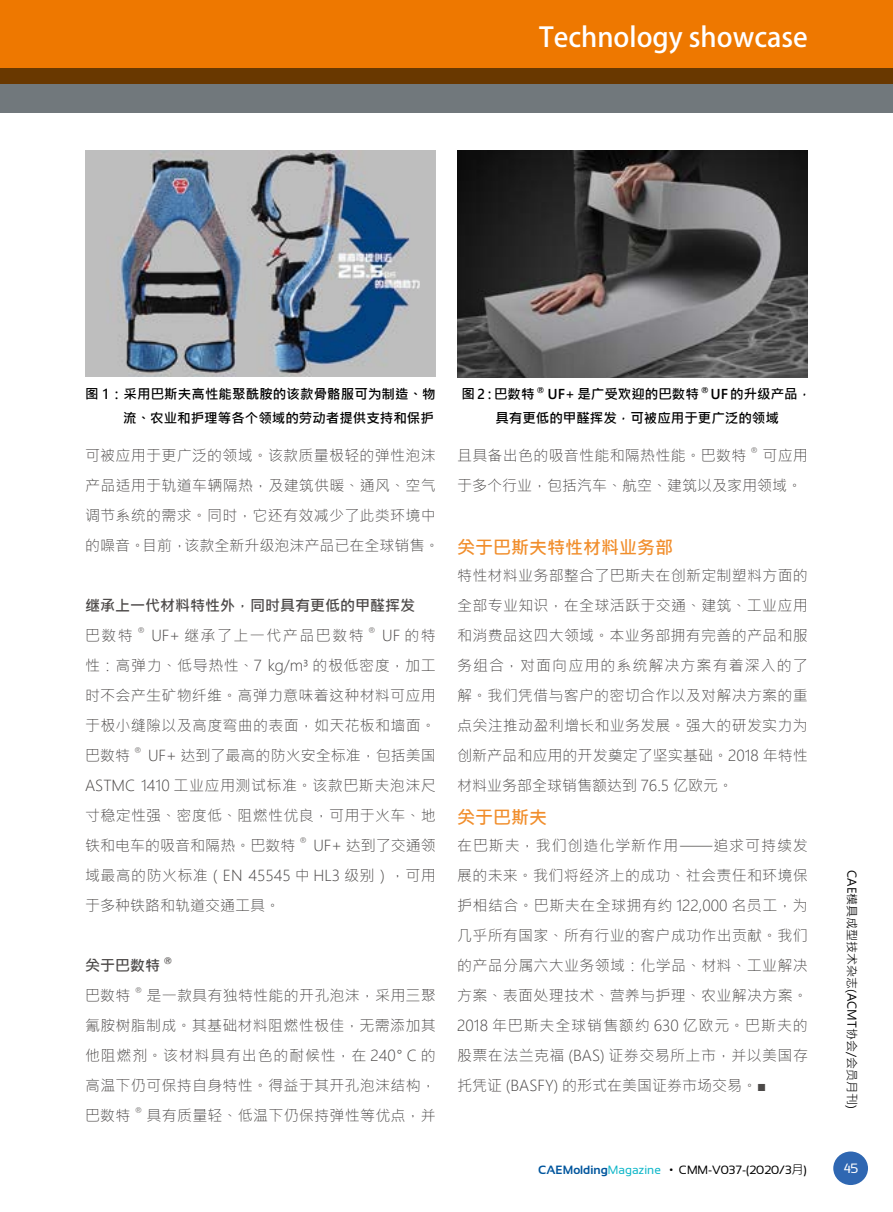
<style>
.page{position:relative;width:893px;height:1212px;background:#fff}
.page>*{position:absolute;margin:0;border:0;box-sizing:border-box;transform-origin:0 0}
.t1{font:700 27px "Adobe Fan Heiti Std";color:#fff}
.t2{font:700 18px "Microsoft Jheng Hei";color:#f18e2c}
.t3{font:15px/30px "Microsoft Jheng Hei UI Light";letter-spacing:.02em;color:#4c4948;text-align:justify}
.t4{font:15px "Microsoft Jheng Hei UI Bold";color:#4c4948}
.t5{font:15px/30px "Microsoft Jheng Hei UI Light";color:#4c4948}
.t6{font:15px "Microsoft Jheng Hei UI Light";letter-spacing:.1em;color:#4c4948}
.t7{font:13.5px/24px "Microsoft Jheng Hei UI Bold";color:#000;text-align:right}
.t8{font:13.5px "Sansation";color:#fff}
.t9{font:12px "Sansation";color:#000}
.t10{font:12px "Microsoft Jheng Hei";color:#000}
.t11{font:8.7px "Microsoft Jheng Hei UI Light";color:#4c4948}
.t12{font:8.7px "Microsoft Jheng Hei UI Bold";color:#4c4948}
.t13{font:7.8px "Microsoft Jheng Hei UI Bold";color:#000}
.s1{font-weight:700;color:#00559d}
.s2{color:#0fb7c9}
.s3{font-family:"Microsoft Jheng Hei"}
</style>
<div class="page">
<div style="left:0;top:0;width:893px;height:84px;background:#ee7800"></div>
<svg style="left:0;top:68px;width:893px;height:44px;background:#6e604e"></svg>
<div style="left:833px;top:1151px;width:35px;height:34px;background:#2f67b2;border-radius:50%"></div>
<img style="left:85px;top:151px;width:351px;height:226px">
<img style="left:457px;top:150px;width:351px;height:228px">
<h1 class="t1" style="left:539px;top:21px;width:270px">Technology showcase</h1>
<p class="t7" style="left:85px;top:382px;width:352px">图 1：采用巴斯夫高性能聚酰胺的该款骨骼服可为制造、物流、农业和护理等各个领域的劳动者提供支持和保护</p>
<p class="t7" style="left:461px;top:382px;width:75px">图 2：巴数特</p>
<p class="t13" style="left:537px;top:385px;width:9px">®</p>
<p class="t7" style="left:548px;top:382px;width:153px">UF+ 是广受欢迎的巴数特</p>
<p class="t13" style="left:701px;top:385px;width:9px">®</p>
<p class="t7" style="left:495px;top:382px;width:317px;text-align:left;text-indent:215px">UF 的升级产品，具有更低的甲醛挥发，可被应用于更广泛的领域</p>
<p class="t3" style="left:85px;top:440px;width:356px;text-align:left">可被应用于更广泛的领域。该款质量极轻的弹性泡沫产品适用于轨道车辆隔热，及建筑供暖、通风、空气调节系统的需求。同时，它还有效减少了此类环境中的噪音。目前，该款全新升级泡沫产品已在全球销售。</p>
<p class="t4" style="left:85px;top:596px;width:331px">继承上一代材料特性外，同时具有更低的甲醛挥发</p>
<p class="t3" style="left:85px;top:620px;width:49px">巴数特</p>
<p class="t11" style="left:137px;top:625px;width:10px">®</p>
<p class="t6" style="left:151px;top:626px;width:214px">UF+ 继承了上一代产品巴数特</p>
<p class="t11" style="left:368px;top:625px;width:10px">®</p>
<p class="t3" style="left:85px;top:620px;width:352px;text-indent:297px">UF 的特性：高弹力、低导热性、7 kg/m³ 的极低密度，加工时不会产生矿物纤维。高弹力意味着这种材料可应用于极小缝隙以及高度弯曲的表面，如天花板和墙面。巴数特</p>
<p class="t11" style="left:134px;top:745px;width:10px">®</p>
<p class="t3" style="left:85px;top:740px;width:352px;text-indent:63px">UF+ 达到了最高的防火安全标准，包括美国ASTMC 1410 工业应用测试标准。该款巴斯夫泡沫尺寸稳定性强、密度低、阻燃性优良，可用于火车、地铁和电车的吸音和隔热。巴数特</p>
<p class="t11" style="left:299px;top:835px;width:10px">®</p>
<p class="t3" style="left:85px;top:830px;width:352px;text-indent:228px">UF+ 达到了交通领域最高的防火标准（EN 45545 中 HL3 级别），可用于多种铁路和轨道交通工具。</p>
<p class="t4" style="left:85px;top:956px;width:76px">关于巴数特</p>
<p class="t12" style="left:164px;top:955px;width:10px">®</p>
<p class="t3" style="left:85px;top:980px;width:47px">巴数特</p>
<p class="t11" style="left:134px;top:985px;width:10px">®</p>
<p class="t3" style="left:85px;top:980px;width:352px;text-indent:61px">是一款具有独特性能的开孔泡沫，采用三聚氰胺树脂制成。其基础材料阻燃性极佳，无需添加其他阻燃剂。该材料具有出色的耐候性，在 240° C 的高温下仍可保持自身特性。得益于其开孔泡沫结构，巴数特</p>
<p class="t11" style="left:134px;top:1105px;width:10px">®</p>
<p class="t3" style="left:147px;top:1100px;width:291px">具有质量轻、低温下仍保持弹性等优点，并</p>
<p class="t3" style="left:457px;top:440px;width:291px">且具备出色的吸音性能和隔热性能。巴数特</p>
<p class="t11" style="left:750px;top:445px;width:10px">®</p>
<p class="t5" style="left:457px;top:440px;width:352px;text-indent:305px">可应用于多个行业，包括汽车、航空、建筑以及家用领域。</p>
<p class="t2" style="left:457px;top:536px;width:217px">关于巴斯夫特性材料业务部</p>
<p class="t3" style="left:457px;top:560px;width:352px">特性材料业务部整合了巴斯夫在创新定制塑料方面的全部专业知识，在全球活跃于交通、建筑、工业应用和消费品这四大领域。本业务部拥有完善的产品和服务组合，对面向应用的系统解决方案有着深入的了解。我们凭借与客户的密切合作以及对解决方案的重点关注推动盈利增长和业务发展。强大的研发实力为创新产品和应用的开发奠定了坚实基础。2018 年特性材料业务部全球销售额达到 76.5 亿欧元。</p>
<p class="t2" style="left:457px;top:806px;width:91px">关于巴斯夫</p>
<p class="t3" style="left:457px;top:830px;width:352px">在巴斯夫，我们创造化学新作用—追求可持续发展的未来。我们将经济上的成功、社会责任和环境保护相结合。巴斯夫在全球拥有约 122,000 名员工，为几乎所有国家、所有行业的客户成功作出贡献。我们的产品分属六大业务领域：化学品、材料、工业解决方案、表面处理技术、营养与护理、农业解决方案。2018 年巴斯夫全球销售额约 630 亿欧元。巴斯夫的股票在法兰克福 (BAS) 证券交易所上市，并以美国存托凭证 (BASFY) 的形式在美国证券市场交易。■</p>
<p class="t10" style="left:859px;top:870px;width:240px;rotate:90deg">CAE模具成型技术杂志(ACMT协会/会员月刊)</p>
<p class="t9" style="left:538px;top:1163px;width:270px"><span class="s1">CAEMolding</span><span class="s2">Magazine</span> • CMM-V037-(2020/3<span class="s3">月</span>)</p>
<p class="t8" style="left:844px;top:1161px;width:16px">45</p>
</div>
